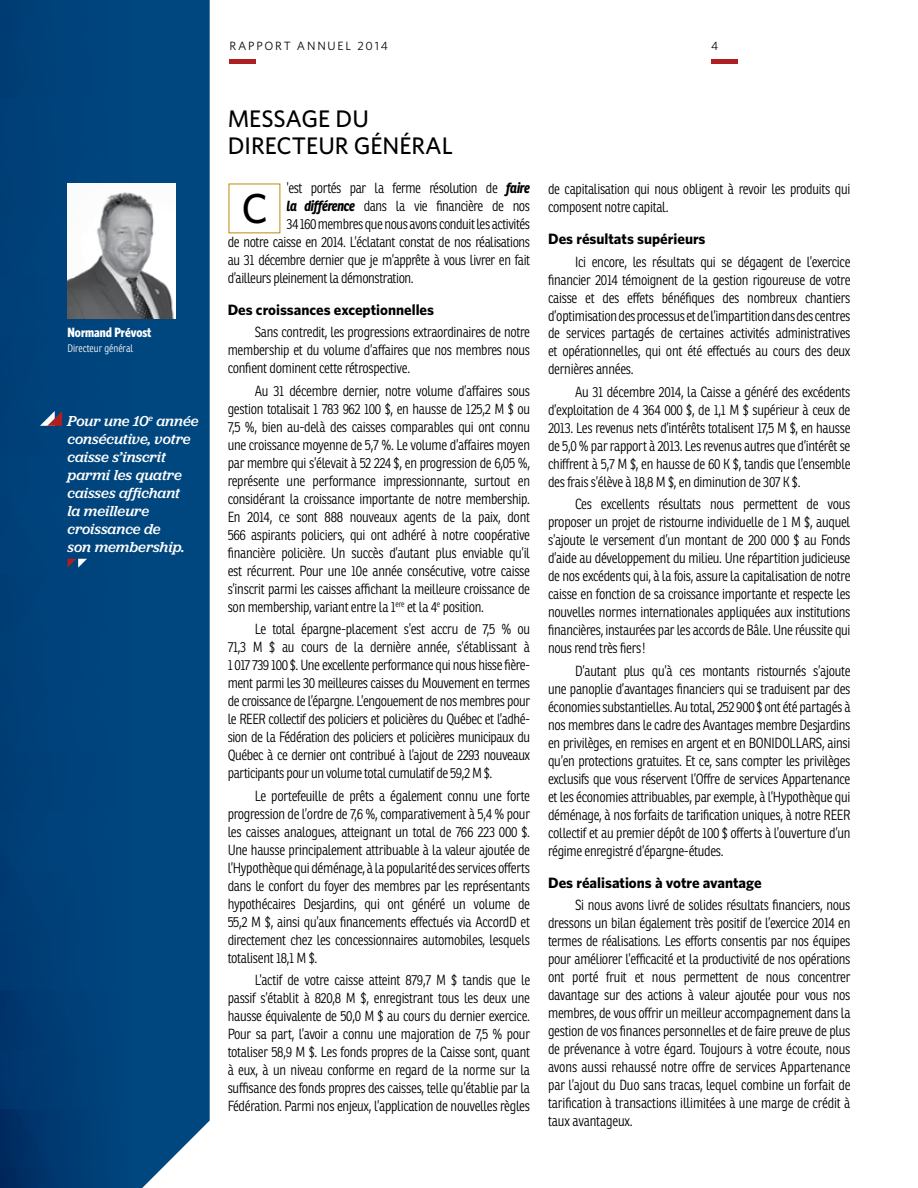
<style>
.page{position:relative;width:918px;height:1188px;background:#fff}
.page>*{position:absolute;margin:0;border:0;box-sizing:border-box;transform-origin:0 0}
.t1{font:500 41.85px "Whitney HTF";color:#000}
.t2{font:500 24px/27px "Whitney HTF";color:#000}
.t3{font:italic 15px/18px "Jubilat";color:#fff}
.t4{font:700 15px "Whitney HTF";color:#000}
.t5{font:300 14.25px/18px "Ronnia Cond";letter-spacing:-.02em;color:#000;text-align:justify}
.t6{font:700 condensed 13.5px "Whitney HTF";color:#fff}
.t7{font:12px "Whitney HTF";letter-spacing:.15em;color:#000}
.t8{font:300 10.5px "Ronnia Cond";color:#fff}
.s1{font-weight:700;font-style:italic}
</style>
<div class="page">
<div style="left:711px;top:59px;width:27px;height:5px;background:#ad1f23"></div>
<img style="left:0;top:0;width:281px;height:1188px">
<img style="left:68px;top:184px;width:108px;height:135px">
<svg style="left:67px;top:559px;width:20px;height:9px"></svg>
<svg style="left:40px;top:411px;width:22px;height:15px"></svg>
<p class="t6" style="left:68px;top:324px;width:86px">Normand Prévost</p>
<p class="t8" style="left:68px;top:342px;width:67px">Directeur général</p>
<p class="t3" style="left:67px;top:412px;width:133px">Pour une 10<sup>e</sup> année consécutive, votre caisse s’inscrit parmi les quatre caisses affichant<br>la meilleure croissance de<br>son membership.</p>
<p class="t7" style="left:230px;top:39px;width:160px">RAPPORT ANNUEL 2014</p>
<p class="t7" style="left:711px;top:39px;width:9px">4</p>
<h2 class="t2" style="left:228px;top:105px;width:227px">MESSAGE DU<br>DIRECTEUR GÉNÉRAL</h2>
<p class="t5" style="left:286px;top:179px;width:245px">’est portés par la ferme résolution de <span class="s1">faire</span></p>
<p class="t5" style="left:286px;top:197px;width:245px"><span class="s1">la différence</span> dans la vie financière de nos</p>
<p class="t5" style="left:286px;top:215px;width:245px">34 160 membres que nous avons conduit les activités</p>
<p class="t5" style="left:228px;top:233px;width:304px">de notre caisse en 2014. L’éclatant constat de nos réalisations</p>
<p class="t5" style="left:228px;top:251px;width:304px">au 31 décembre dernier que je m’apprête à vous livrer en fait</p>
<p class="t5" style="left:228px;top:269px;width:188px">d’ailleurs pleinement la démonstration.</p>
<p class="t4" style="left:228px;top:300px;width:208px">Des croissances exceptionnelles</p>
<p class="t5" style="left:228px;top:323px;width:304px;text-indent:27px">Sans contredit, les progressions extraordinaires de notre membership et du volume d’affaires que nos membres nous confient dominent cette rétrospective.</p>
<p class="t5" style="left:228px;top:382px;width:304px;text-indent:27px">Au 31 décembre dernier, notre volume d’affaires sous gestion totalisait 1 783 962 100 $, en hausse de 125,2 M $ ou 7,5 %, bien au-delà des caisses comparables qui ont connu une croissance moyenne de 5,7 %. Le volume d’affaires moyen par membre qui s’élevait à 52 224 $, en progression de 6,05 %, représente une performance impressionnante, surtout en considérant la croissance importante de notre membership.<br>En 2014, ce sont 888 nouveaux agents de la paix, dont 566 aspirants policiers, qui ont adhéré à notre coopérative financière policière. Un succès d’autant plus enviable qu’il est récurrent. Pour une 10e année consécutive, votre caisse s’inscrit parmi les caisses affichant la meilleure croissance de son membership, variant entre la 1<sup>ere</sup> et la 4<sup>e</sup> position.</p>
<p class="t5" style="left:228px;top:620px;width:304px;text-indent:27px">Le total épargne-placement s’est accru de 7,5 % ou 71,3 M $ au cours de la dernière année, s’établissant à 1 017 739 100 $. Une excellente performance qui nous hisse fière&shy;ment parmi les 30 meilleures caisses du Mouvement en termes de croissance de l’épargne. L’engouement de nos membres pour le REER collectif des policiers et policières du Québec et l’adhé&shy;sion de la Fédération des policiers et policières municipaux du Québec à ce dernier ont contribué à l’ajout de 2293 nouveaux participants pour un volume total cumulatif de 59,2 M $.</p>
<p class="t5" style="left:228px;top:787px;width:304px;text-indent:27px">Le portefeuille de prêts a également connu une forte progression de l’ordre de 7,6 %, comparativement à 5,4 % pour les caisses analogues, atteignant un total de 766 223 000 $.<br>Une hausse principalement attribuable à la valeur ajoutée de l’Hypothèque qui déménage, à la popularité des services offerts dans le confort du foyer des membres par les représentants hypothécaires Desjardins, qui ont généré un volume de 55,2 M $, ainsi qu’aux financements effectués via AccordD et directement chez les concessionnaires automobiles, lesquels totalisent 18,1 M $.</p>
<p class="t5" style="left:228px;top:971px;width:304px;text-indent:27px">L’actif de votre caisse atteint 879,7 M $ tandis que le passif s’établit à 820,8 M $, enregistrant tous les deux une hausse équivalente de 50,0 M $ au cours du dernier exercice.<br>Pour sa part, l’avoir a connu une majoration de 7,5 % pour totaliser 58,9 M $. Les fonds propres de la Caisse sont, quant à eux, à un niveau conforme en regard de la norme sur la suffisance des fonds propres des caisses, telle qu’établie par la Fédération. Parmi nos enjeux, l’application de nouvelles règles</p>
<h1 class="t1" style="left:242px;top:183px;width:29px">C</h1>
<p class="t5" style="left:548px;top:180px;width:304px">de capitalisation qui nous obligent à revoir les produits qui composent notre capital.</p>
<p class="t4" style="left:548px;top:230px;width:159px">Des résultats supérieurs</p>
<p class="t5" style="left:548px;top:253px;width:304px;text-indent:27px">Ici encore, les résultats qui se dégagent de l’exercice financier 2014 témoignent de la gestion rigoureuse de votre caisse et des effets bénéfiques des nombreux chantiers d’optimisation des processus et de l’impartition dans des centres de services partagés de certaines activités administratives et opérationnelles, qui ont été effectués au cours des deux dernières années.</p>
<p class="t5" style="left:548px;top:383px;width:304px;text-indent:27px">Au 31 décembre 2014, la Caisse a généré des excédents d’exploitation de 4 364 000 $, de 1,1 M $ supérieur à ceux de 2013. Les revenus nets d’intérêts totalisent 17,5 M $, en hausse de 5,0 % par rapport à 2013. Les revenus autres que d’intérêt se chiffrent à 5,7 M $, en hausse de 60 K $, tandis que l’ensemble des frais s’élève à 18,8 M $, en diminution de 307 K $.</p>
<p class="t5" style="left:548px;top:495px;width:304px;text-indent:27px">Ces excellents résultats nous permettent de vous proposer un projet de ristourne individuelle de 1 M $, auquel s’ajoute le versement d’un montant de 200 000 $ au Fonds d’aide au développement du milieu. Une répartition judicieuse de nos excédents qui, à la fois, assure la capitalisation de notre caisse en fonction de sa croissance importante et respecte les nouvelles normes internationales appliquées aux institutions financières, instaurées par les accords de Bâle. Une réussite qui nous rend très fiers!</p>
<p class="t5" style="left:548px;top:662px;width:304px;text-indent:27px">D’autant plus qu’à ces montants ristournés s’ajoute une panoplie d’avantages financiers qui se traduisent par des économies substantielles. Au total, 252 900 $ ont été partagés à nos membres dans le cadre des Avantages membre Desjardins en privilèges, en remises en argent et en BONIDOLLARS, ainsi qu’en protections gratuites. Et ce, sans compter les privilèges exclusifs que vous réservent l’Offre de services Appartenance et les économies attribuables, par exemple, à l’Hypothèque qui déménage, à nos forfaits de tarification uniques, à notre REER collectif et au premier dépôt de 100 $ offerts à l’ouverture d’un régime enregistré d’épargne-études.</p>
<p class="t4" style="left:548px;top:873px;width:215px">Des réalisations à votre avantage</p>
<p class="t5" style="left:548px;top:896px;width:304px;text-indent:27px">Si nous avons livré de solides résultats financiers, nous dressons un bilan également très positif de l’exercice 2014 en termes de réalisations. Les efforts consentis par nos équipes pour améliorer l’efficacité et la productivité de nos opérations ont porté fruit et nous permettent de nous concentrer davantage sur des actions à valeur ajoutée pour vous nos membres, de vous offrir un meilleur accompagnement dans la gestion de vos finances personnelles et de faire preuve de plus de prévenance à votre égard. Toujours à votre écoute, nous avons aussi rehaussé notre offre de services Appartenance par l’ajout du Duo sans tracas, lequel combine un forfait de tarification à transactions illimitées à une marge de crédit à taux avantageux.</p>
</div>
